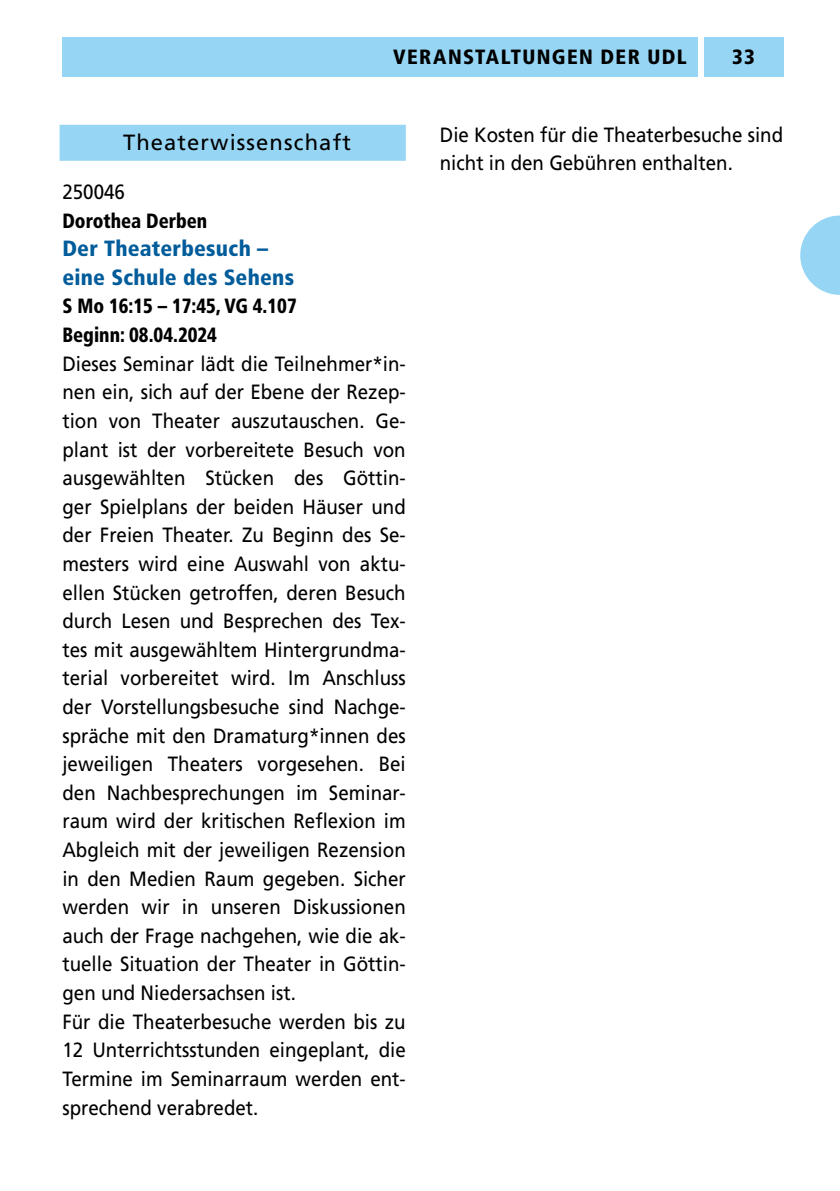
<style>
.page{position:relative;width:840px;height:1191px;background:#fff}
.page>*{position:absolute;margin:0;border:0;box-sizing:border-box;transform-origin:0 0}
.t1{font:900 condensed 22px/28.6px "Frutiger LT Std";letter-spacing:.01em;color:#005c9a}
.t2{font:22px "Frutiger LT Std";letter-spacing:.05em;color:#000}
.t3{font:20.6px/28.6px "Frutiger LT Std";color:#000;scale:.91 1}
.t4{font:900 condensed 20.6px/28.6px "Frutiger LT Std";color:#000;scale:.91 1}
.t5{font:900 condensed 20.6px "Frutiger LT Std";letter-spacing:.065em;color:#000}
.t6{font:900 condensed 20.6px "Frutiger LT Std";color:#000}
</style>
<div class="page">
<div style="left:62px;top:37px;width:635px;height:40px;background:#96d6f4"></div>
<div style="left:703px;top:37px;width:79px;height:40px;background:#96d6f4"></div>
<svg style="left:800px;top:215px;width:39px;height:80px"></svg>
<div style="left:60px;top:125px;width:345px;height:36px;background:#96d6f4"></div>
<p class="t5" style="left:393px;top:44px;width:295px">VERANSTALTUNGEN DER UDL</p>
<p class="t6" style="left:731px;top:44px;width:24px">33</p>
<p class="t2" style="left:123px;top:129px;width:229px">Theaterwissenschaft</p>
<p class="t3" style="left:62px;top:178px;width:70px">250046</p>
<p class="t4" style="left:62px;top:206px;width:161px">Dorothea Derben</p>
<p class="t1" style="left:62px;top:234px;width:233px">Der Theaterbesuch – eine Schule des Sehens</p>
<p class="t4" style="left:62px;top:292px;width:259px">S Mo 16:15 – 17:45, VG 4.107<br>Beginn: 08.04.2024</p>
<p class="t3" style="left:62px;top:349px;width:378px">Dieses Seminar lädt die Teilnehmer*in&shy;nen ein, sich auf der Ebene der Rezep&shy;tion von Theater auszutauschen. Ge&shy;plant ist der vorbereitete Besuch von ausgewählten Stücken des Göttin&shy;ger Spielplans der beiden Häuser und der Freien Theater. Zu Beginn des Se&shy;mesters wird eine Auswahl von aktu&shy;ellen Stücken getroffen, deren Besuch durch Lesen und Besprechen des Tex&shy;tes mit ausgewähltem Hintergrundma&shy;terial vorbereitet wird. Im Anschluss der Vorstellungsbesuche sind Nachge&shy;spräche mit den Dramaturg*innen des jeweiligen Theaters vorgesehen. Bei den Nachbesprechungen im Seminar&shy;raum wird der kritischen Reflexion im Abgleich mit der jeweiligen Rezension in den Medien Raum gegeben. Sicher werden wir in unseren Diskussionen auch der Frage nachgehen, wie die ak&shy;tuelle Situation der Theater in Göttin&shy;gen und Niedersachsen ist.<br>Für die Theaterbesuche werden bis zu 12 Unterrichtsstunden eingeplant, die Termine im Seminarraum werden ent&shy;sprechend verabredet.</p>
<p class="t3" style="left:439px;top:120px;width:378px">Die Kosten für die Theaterbesuche sind nicht in den Gebühren enthalten.</p>
</div>
